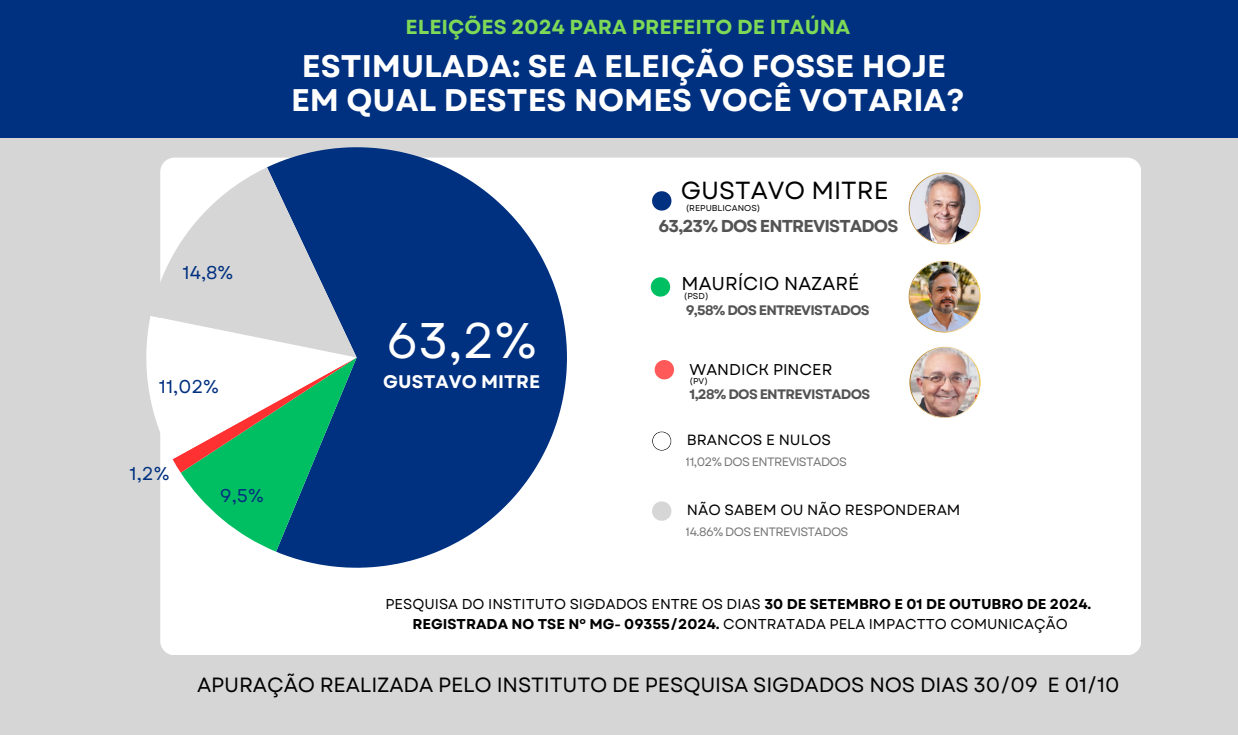
<style>
.page{position:relative;width:1238px;height:735px;background:#d6d6d6}
.page>*{position:absolute;margin:0;border:0;box-sizing:border-box;transform-origin:0 0}
.t1{font:50px "Garet";color:#fff}
.t2{font:700 31.3px/33.7px "Garet";color:#fff;text-align:center}
.t3{font:24.7px "Garet";color:#000}
.t4{font:20.6px "Garet";letter-spacing:-.01em;color:#000}
.t5{font:700 20.3px "Garet";color:#7ed957}
.t6{font:18.6px "Garet";color:#000}
.t7{font:18.5px "Garet";color:#003080}
.t8{font:700 18.2px "Garet";color:#fff}
.t9{font:700 17.2px "Garet";letter-spacing:-.05em;color:#545454}
.t10{font:15.7px "Garet";color:#000}
.t11{font:14.8px "Garet";color:#000}
.t12{font:14.3px "Garet";color:#000}
.t13{font:700 13.8px "Garet";letter-spacing:-.05em;color:#545454}
.t14{font:700 13.7px "Garet";letter-spacing:-.05em;color:#545454}
.t15{font:12.1px "Garet";letter-spacing:-.05em;color:#545454}
.t16{font:8.5px "Garet";color:#000}
.s1{font-weight:700}
</style>
<div class="page">
<div style="left:0;top:0;width:1238px;height:138px;background:#003080"></div>
<div style="left:160px;top:158px;width:980px;height:497px;background:#fff"></div>
<svg style="left:160px;top:147px;width:476px;height:467px;background:#8ca1c5"></svg>
<svg style="left:168px;top:357px;width:249px;height:217px;background:#41809b"></svg>
<svg style="left:167px;top:357px;width:202px;height:116px;background:#187c72"></svg>
<svg style="left:159px;top:244px;width:203px;height:215px;background:#478f82"></svg>
<svg style="left:146px;top:167px;width:211px;height:262px"></svg>
<svg style="left:652px;top:191px;width:19px;height:20px"></svg>
<svg style="left:651px;top:277px;width:19px;height:20px"></svg>
<svg style="left:654px;top:360px;width:20px;height:19px"></svg>
<svg style="left:652px;top:431px;width:19px;height:20px"></svg>
<svg style="left:652px;top:501px;width:19px;height:20px"></svg>
<img style="left:908px;top:172px;width:72px;height:72px">
<img style="left:908px;top:261px;width:72px;height:72px">
<img style="left:909px;top:347px;width:71px;height:71px">
<p class="t5" style="left:405px;top:12px;width:446px">ELEIÇÕES 2024 PARA PREFEITO DE ITAÚNA</p>
<h4 class="t2" style="left:291px;top:49px;width:675px">ESTIMULADA: SE A ELEIÇÃO FOSSE HOJE<br>EM QUAL DESTES NOMES VOCÊ VOTARIA?</h4>
<p class="t3" style="left:681px;top:173px;width:209px">GUSTAVO MITRE</p>
<h6 class="t16" style="left:685px;top:202px;width:76px">(REPUBLICANOS)</h6>
<p class="t7" style="left:182px;top:259px;width:52px">14,8%</p>
<p class="t7" style="left:159px;top:373px;width:62px">11,02%</p>
<p class="t7" style="left:130px;top:460px;width:42px">1,2%</p>
<p class="t7" style="left:220px;top:482px;width:45px">9,5%</p>
<p class="t9" style="left:658px;top:213px;width:241px">63,23% DOS ENTREVISTADOS</p>
<h3 class="t6" style="left:681px;top:270px;width:179px">MAURÍCIO NAZARÉ</h3>
<p class="t16" style="left:684px;top:290px;width:26px">(PSD)</p>
<h5 class="t1" style="left:386px;top:304px;width:152px">63,2%</h5>
<p class="t8" style="left:383px;top:369px;width:158px">GUSTAVO MITRE</p>
<h2 class="t13" style="left:685px;top:300px;width:185px">9,58% DOS ENTREVISTADOS</h2>
<p class="t10" style="left:689px;top:358px;width:144px">WANDICK PINCER</p>
<p class="t16" style="left:689px;top:375px;width:20px">(PV)</p>
<p class="t14" style="left:689px;top:384px;width:182px">1,28% DOS ENTREVISTADOS</p>
<p class="t11" style="left:687px;top:429px;width:146px">BRANCOS E NULOS</p>
<p class="t15" style="left:685px;top:453px;width:163px">11,02% DOS ENTREVISTADOS</p>
<p class="t11" style="left:687px;top:499px;width:275px">NÃO SABEM OU NÃO RESPONDERAM</p>
<p class="t15" style="left:685px;top:523px;width:164px">14.86% DOS ENTREVISTADOS</p>
<p class="t12" style="left:385px;top:594px;width:707px">PESQUISA DO INSTITUTO SIGDADOS ENTRE OS DIAS <span class="s1">30 DE SETEMBRO E 01 DE OUTUBRO DE 2024.</span></p>
<p class="t12" style="left:412px;top:613px;width:657px"><span class="s1">REGISTRADA NO TSE Nº MG- 09355/2024.</span> CONTRATADA PELA IMPACTTO COMUNICAÇÃO</p>
<p class="t4" style="left:197px;top:670px;width:923px">APURAÇÃO REALIZADA PELO INSTITUTO DE PESQUISA SIGDADOS NOS DIAS 30/09 E 01/10</p>
</div>
